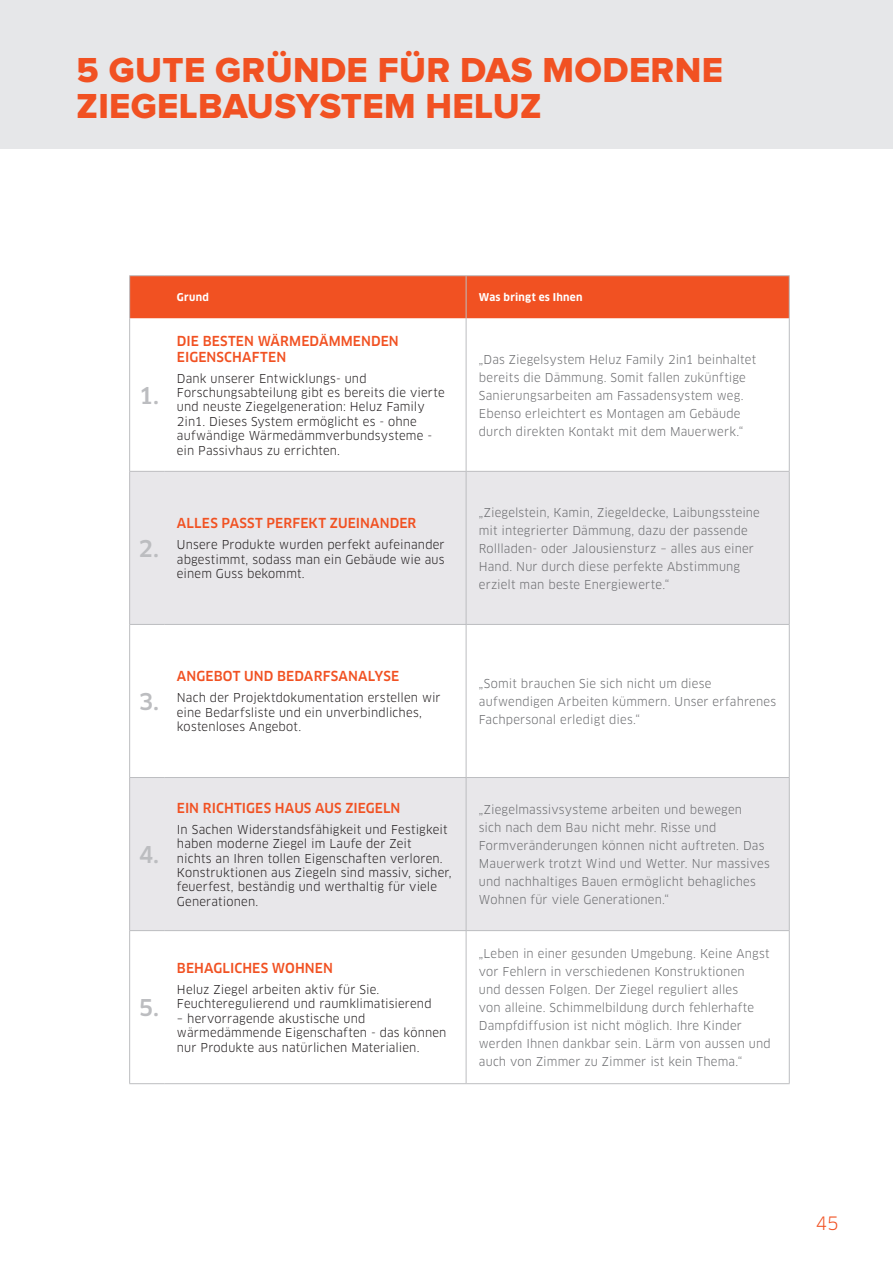
<style>
.page{position:relative;width:893px;height:1263px;background:#fff}
.page>*{position:absolute;margin:0;border:0;box-sizing:border-box;transform-origin:0 0}
.t1{font:36px/36px "Proxima Nova Extrabld";letter-spacing:.01em;color:#f15122}
.t2{font:500 22.65px "Clan";color:#bcbdc0}
.t3{font:18px "Clan";color:#f15122}
.t4{font:500 13.5px/16.2px "Clan";letter-spacing:.005em;color:#f15122}
.t5{font:12px/18px "Clan";letter-spacing:.015em;color:#6c6d70}
.t6{font:12px/14.4px "Clan";letter-spacing:.015em;color:#231f20}
.t7{font:700 10.5px "Clan";letter-spacing:.025em;color:#fff}
</style>
<div class="page">
<div style="left:0;top:0;width:893px;height:149px;background:#e6e7e9"></div>
<div style="left:130px;top:276px;width:659px;height:42px;background:#f15122"></div>
<svg style="left:130px;top:472px;width:659px;height:458px;fill:#e8e7ea"></svg>
<hr style="left:129px;top:275px;width:35px;height:1px;background:#bcbdc0">
<hr style="left:129px;top:276px;width:1px;height:42px;background:#bcbdc0">
<hr style="left:164px;top:275px;width:302px;height:1px;background:#bcbdc0">
<hr style="left:466px;top:275px;width:324px;height:1px;background:#bcbdc0">
<hr style="left:789px;top:276px;width:1px;height:42px;background:#bcbdc0">
<hr style="left:129px;top:318px;width:1px;height:153px;background:#bcbdc0">
<hr style="left:789px;top:318px;width:1px;height:153px;background:#bcbdc0">
<hr style="left:129px;top:472px;width:1px;height:152px;background:#bcbdc0">
<hr style="left:789px;top:472px;width:1px;height:152px;background:#bcbdc0">
<hr style="left:129px;top:625px;width:1px;height:152px;background:#bcbdc0">
<hr style="left:789px;top:625px;width:1px;height:152px;background:#bcbdc0">
<hr style="left:129px;top:778px;width:1px;height:152px;background:#bcbdc0">
<hr style="left:789px;top:778px;width:1px;height:152px;background:#bcbdc0">
<hr style="left:129px;top:931px;width:1px;height:152px;background:#bcbdc0">
<hr style="left:789px;top:931px;width:1px;height:152px;background:#bcbdc0">
<hr style="left:129px;top:1083px;width:35px;height:1px;background:#bcbdc0">
<hr style="left:164px;top:1083px;width:302px;height:1px;background:#bcbdc0">
<hr style="left:466px;top:1083px;width:324px;height:1px;background:#bcbdc0">
<hr style="left:129px;top:471px;width:35px;height:1px;background:#bcbdc0">
<hr style="left:164px;top:471px;width:302px;height:1px;background:#bcbdc0">
<hr style="left:466px;top:471px;width:324px;height:1px;background:#bcbdc0">
<hr style="left:129px;top:624px;width:35px;height:1px;background:#bcbdc0">
<hr style="left:164px;top:624px;width:302px;height:1px;background:#bcbdc0">
<hr style="left:466px;top:624px;width:324px;height:1px;background:#bcbdc0">
<hr style="left:129px;top:777px;width:35px;height:1px;background:#bcbdc0">
<hr style="left:164px;top:777px;width:302px;height:1px;background:#bcbdc0">
<hr style="left:466px;top:777px;width:324px;height:1px;background:#bcbdc0">
<hr style="left:129px;top:930px;width:35px;height:1px;background:#bcbdc0">
<hr style="left:164px;top:930px;width:302px;height:1px;background:#bcbdc0">
<hr style="left:466px;top:930px;width:324px;height:1px;background:#bcbdc0">
<hr style="left:466px;top:318px;width:1px;height:153px;background:#bcbdc0">
<hr style="left:466px;top:472px;width:1px;height:152px;background:#bcbdc0">
<hr style="left:466px;top:625px;width:1px;height:152px;background:#bcbdc0">
<hr style="left:466px;top:778px;width:1px;height:152px;background:#bcbdc0">
<hr style="left:466px;top:931px;width:1px;height:152px;background:#bcbdc0">
<hr style="left:466px;top:276px;width:1px;height:42px;background:#bcbdc0">
<h1 class="t1" style="left:77px;top:54px;width:648px">5 GUTE GRÜNDE FÜR DAS MODERNE<br>ZIEGELBAUSYSTEM HELUZ</h1>
<h2 class="t2" style="left:139px;top:382px;width:22px">1.</h2>
<p class="t7" style="left:177px;top:291px;width:33px">Grund</p>
<p class="t7" style="left:479px;top:291px;width:105px">Was bringt es Ihnen</p>
<p class="t4" style="left:177px;top:332px;width:223px">DIE BESTEN WÄRMEDÄMMENDEN<br>EIGENSCHAFTEN</p>
<p class="t6" style="left:177px;top:371px;width:269px">Dank unserer Entwicklungs- und Forschungsabteilung gibt es bereits die vierte und neuste Ziegelgeneration: Heluz Family 2in1. Dieses System ermöglicht es - ohne aufwändige Wärmedämmverbundsysteme - ein Passivhaus zu errichten.</p>
<p class="t5" style="left:479px;top:350px;width:279px">„Das Ziegelsystem Heluz Family 2in1 beinhaltet bereits die Dämmung. Somit fallen zukünftige Sanierungsarbeiten am Fassadensystem weg.<br>Ebenso erleichtert es Montagen am Gebäude durch direkten Kontakt mit dem Mauerwerk.“</p>
<h2 class="t2" style="left:138px;top:535px;width:22px">2.</h2>
<p class="t4" style="left:177px;top:515px;width:241px">ALLES PASST PERFEKT ZUEINANDER</p>
<p class="t6" style="left:177px;top:537px;width:269px;text-align:justify">Unsere Produkte wurden perfekt aufeinander abgestimmt, sodass man ein Gebäude wie aus einem Guss bekommt.</p>
<p class="t5" style="left:479px;top:503px;width:283px">„Ziegelstein, Kamin, Ziegeldecke, Laibungssteine mit integrierter Dämmung, dazu der passende Rollladen- oder Jalousiensturz – alles aus einer Hand. Nur durch diese perfekte Abstimmung erzielt man beste Energiewerte.“</p>
<h2 class="t2" style="left:139px;top:688px;width:22px">3.</h2>
<p class="t4" style="left:177px;top:668px;width:224px">ANGEBOT UND BEDARFSANALYSE</p>
<p class="t6" style="left:177px;top:690px;width:265px">Nach der Projektdokumentation erstellen wir eine Bedarfsliste und ein unverbindliches, kostenloses Angebot.</p>
<h2 class="t2" style="left:139px;top:841px;width:22px">4.</h2>
<p class="t4" style="left:177px;top:800px;width:225px">EIN RICHTIGES HAUS AUS ZIEGELN</p>
<p class="t6" style="left:177px;top:822px;width:276px">In Sachen Widerstandsfähigkeit und Festigkeit haben moderne Ziegel im Laufe der Zeit<br>nichts an Ihren tollen Eigenschaften verloren.<br>Konstruktionen aus Ziegeln sind massiv, sicher, feuerfest, beständig und werthaltig für viele Generationen.</p>
<h2 class="t2" style="left:139px;top:994px;width:22px">5.</h2>
<p class="t4" style="left:177px;top:960px;width:157px">BEHAGLICHES WOHNEN</p>
<p class="t6" style="left:177px;top:982px;width:256px">Heluz Ziegel arbeiten aktiv für Sie.<br>Feuchteregulierend und raumklimatisierend</p>
<p class="t6" style="left:177px;top:1011px;width:271px">– hervorragende akustische und wärmedämmende Eigenschaften - das können nur Produkte aus natürlichen Materialien.</p>
<p class="t5" style="left:479px;top:674px;width:299px">„Somit brauchen Sie sich nicht um diese aufwendigen Arbeiten kümmern. Unser erfahrenes<br>Fachpersonal erledigt dies.“</p>
<p class="t5" style="left:479px;top:800px;width:293px">„Ziegelmassivsysteme arbeiten und bewegen<br>sich nach dem Bau nicht mehr. Risse und Formveränderungen können nicht auftreten. Das Mauerwerk trotzt Wind und Wetter. Nur massives und nachhaltiges Bauen ermöglicht behagliches Wohnen für viele Generationen.“</p>
<p class="t5" style="left:479px;top:944px;width:293px">„Leben in einer gesunden Umgebung. Keine Angst vor Fehlern in verschiedenen Konstruktionen<br>und dessen Folgen. Der Ziegel reguliert alles<br>von alleine. Schimmelbildung durch fehlerhafte Dampfdiffusion ist nicht möglich. Ihre Kinder werden Ihnen dankbar sein. Lärm von aussen und auch von Zimmer zu Zimmer ist kein Thema.“</p>
<h3 class="t3" style="left:815px;top:1213px;width:25px">45</h3>
</div>
